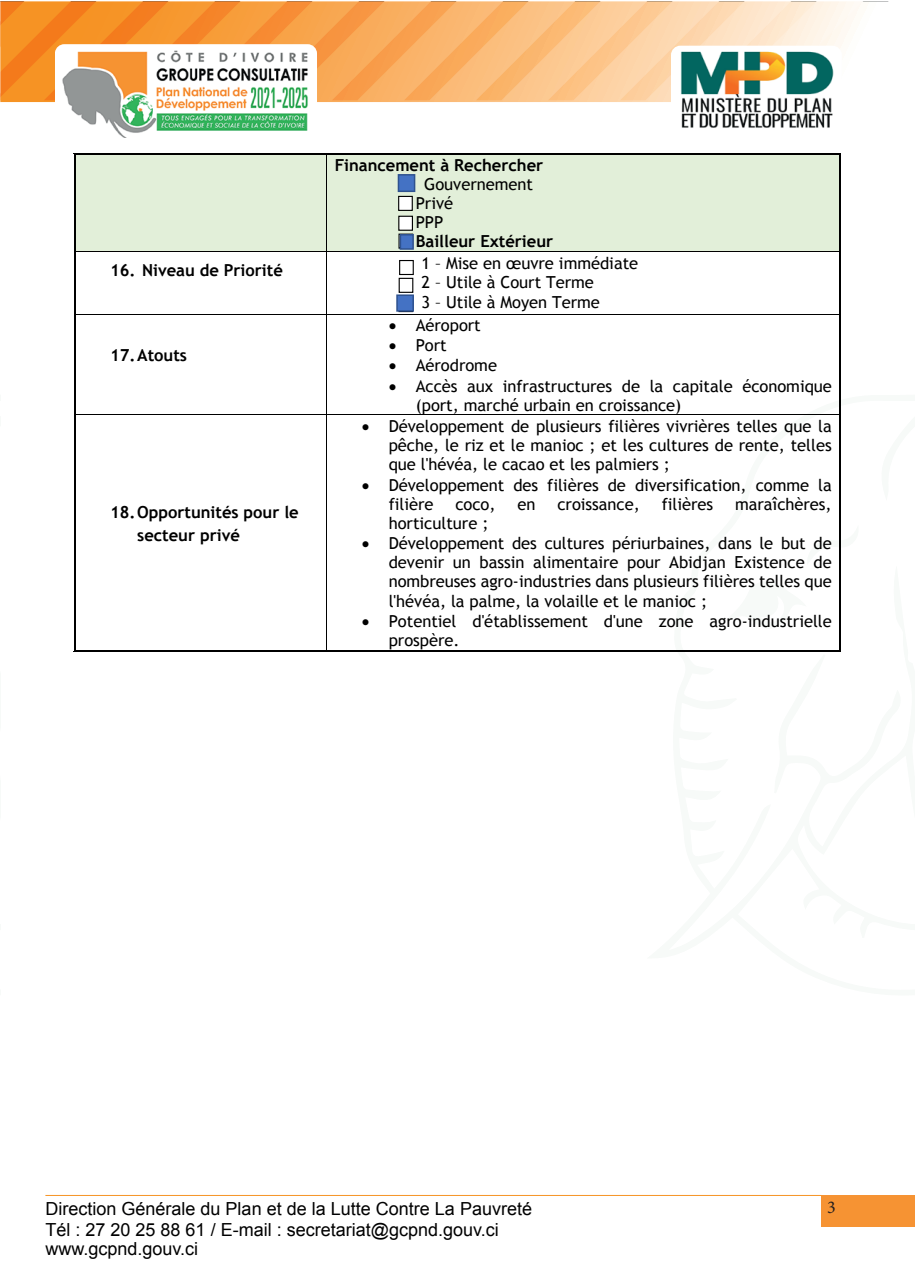
<style>
.page{position:relative;width:915px;height:1285px;background:#fff}
.page>*{position:absolute;margin:0;border:0;box-sizing:border-box;transform-origin:0 0}
.t1{font:18px/21.6px "Arial";color:#000001}
.t2{font:18px "Minion Pro";color:#231f20}
.t3{font:16.5px/19px "Trebuchet MS";color:#000}
.t4{font:700 16.5px/22.4px "Trebuchet MS";color:#000}
</style>
<div class="page">
<svg style="left:1px;top:1px;width:888px;height:99px"></svg>
<hr style="left:45px;top:1194px;width:775px;height:1px;background:#f69324">
<img style="left:55px;top:44px;width:262px;height:94px">
<img style="left:670px;top:46px;width:171px;height:82px">
<div style="left:820px;top:1194px;width:94px;height:32px;background:#f69333"></div>
<svg style="left:840px;top:524px;width:1px;height:41px"></svg>
<svg style="left:0;top:1px;width:1px;height:101px"></svg>
<hr style="left:0;top:1194px;width:1px;height:32px;background:#f69333">
<div style="left:76px;top:155px;width:250px;height:96px;background:#e2efd9"></div>
<div style="left:327px;top:155px;width:511px;height:96px;background:#e2efd9"></div>
<hr style="left:76px;top:153px;width:250px;height:1px;background:#000">
<hr style="left:76px;top:154px;width:250px;height:1px;background:#000">
<hr style="left:328px;top:153px;width:510px;height:1px;background:#000">
<hr style="left:328px;top:154px;width:510px;height:1px;background:#000">
<hr style="left:75px;top:155px;width:1px;height:96px;background:#000">
<hr style="left:74px;top:155px;width:1px;height:96px;background:#000">
<hr style="left:326px;top:155px;width:1px;height:96px;background:#000">
<hr style="left:839px;top:155px;width:1px;height:96px;background:#000">
<hr style="left:838px;top:155px;width:1px;height:96px;background:#000">
<hr style="left:76px;top:251px;width:250px;height:1px;background:#000">
<hr style="left:326px;top:251px;width:512px;height:1px;background:#000">
<hr style="left:75px;top:252px;width:1px;height:61px;background:#000">
<hr style="left:74px;top:252px;width:1px;height:61px;background:#000">
<hr style="left:326px;top:252px;width:1px;height:61px;background:#000">
<hr style="left:839px;top:252px;width:1px;height:61px;background:#000">
<hr style="left:838px;top:252px;width:1px;height:61px;background:#000">
<hr style="left:76px;top:313px;width:250px;height:1px;background:#000">
<hr style="left:326px;top:313px;width:512px;height:1px;background:#000">
<hr style="left:75px;top:314px;width:1px;height:100px;background:#000">
<hr style="left:74px;top:314px;width:1px;height:100px;background:#000">
<hr style="left:326px;top:314px;width:1px;height:100px;background:#000">
<hr style="left:839px;top:314px;width:1px;height:100px;background:#000">
<hr style="left:838px;top:314px;width:1px;height:100px;background:#000">
<hr style="left:76px;top:414px;width:250px;height:1px;background:#000">
<hr style="left:326px;top:414px;width:512px;height:1px;background:#000">
<hr style="left:75px;top:415px;width:1px;height:234px;background:#000">
<hr style="left:74px;top:415px;width:1px;height:234px;background:#000">
<hr style="left:76px;top:651px;width:250px;height:1px;background:#000">
<hr style="left:76px;top:649px;width:250px;height:1px;background:#000">
<hr style="left:326px;top:415px;width:1px;height:234px;background:#000">
<hr style="left:328px;top:651px;width:510px;height:1px;background:#000">
<hr style="left:328px;top:649px;width:510px;height:1px;background:#000">
<hr style="left:839px;top:415px;width:1px;height:234px;background:#000">
<hr style="left:838px;top:415px;width:1px;height:234px;background:#000">
<div style="left:399px;top:260px;width:14px;height:15px;border:1px solid #000"></div>
<div style="left:398px;top:278px;width:15px;height:15px;border:1px solid #000"></div>
<div style="left:398px;top:216px;width:14px;height:14px;background:#fff"></div>
<div style="left:398px;top:216px;width:15px;height:15px;border:1px solid #000"></div>
<div style="left:398px;top:196px;width:14px;height:14px;background:#fff"></div>
<div style="left:398px;top:196px;width:14px;height:15px;border:1px solid #000"></div>
<div style="left:398px;top:175px;width:16px;height:16px;background:#4472c4"></div>
<div style="left:397px;top:174px;width:18px;height:18px;border:2px solid #2f528f"></div>
<div style="left:400px;top:235px;width:13px;height:14px;background:#4472c4"></div>
<div style="left:399px;top:234px;width:14px;height:16px;border:2px solid #2f528f"></div>
<div style="left:397px;top:295px;width:16px;height:16px;background:#4472c4"></div>
<div style="left:396px;top:294px;width:18px;height:17px;border:2px solid #2f528f"></div>
<p class="t4" style="left:334px;top:154px;width:210px">Financement à Rechercher</p>
<p class="t3" style="left:424px;top:174px;width:110px">Gouvernement</p>
<p class="t3" style="left:415px;top:194px;width:39px">Privé</p>
<p class="t3" style="left:415px;top:213px;width:29px">PPP</p>
<p class="t4" style="left:415px;top:230px;width:139px">Bailleur Extérieur</p>
<p class="t4" style="left:110px;top:259px;width:174px">16. Niveau de Priorité</p>
<p class="t3" style="left:421px;top:254px;width:218px">1 – Mise en œuvre immédiate<br>2 – Utile à Court Terme<br>3 – Utile à Moyen Terme</p>
<p class="t4" style="left:110px;top:344px;width:78px">17.Atouts</p>
<p class="t3" style="left:388px;top:316px;width:94px">• Aéroport</p>
<p class="t3" style="left:388px;top:336px;width:60px">• Port</p>
<p class="t3" style="left:388px;top:356px;width:110px">• Aérodrome</p>
<p class="t3" style="left:415px;top:376px;width:417px;text-indent:-27px">• Accès aux infrastructures de la capitale économique (port, marché urbain en croissance)</p>
<p class="t4" style="left:137px;top:501px;width:163px;text-indent:-27px">18.Opportunités pour le secteur privé</p>
<p class="t3" style="left:388px;top:416px;width:444px;text-align:justify;text-indent:-27px">• Développement de plusieurs filières vivrières telles que la pêche, le riz et le manioc ; et les cultures de rente, telles que l'hévéa, le cacao et les palmiers ;</p>
<p class="t3" style="left:388px;top:475px;width:444px;text-indent:-27px">• Développement des filières de diversification, comme la filière</p>
<p class="t3" style="left:455px;top:494px;width:42px">coco,</p>
<p class="t3" style="left:517px;top:494px;width:20px">en</p>
<p class="t3" style="left:557px;top:494px;width:84px">croissance,</p>
<p class="t3" style="left:661px;top:494px;width:53px">filières</p>
<p class="t3" style="left:735px;top:494px;width:98px">maraîchères,</p>
<p class="t3" style="left:388px;top:513px;width:101px">horticulture ;</p>
<p class="t3" style="left:388px;top:534px;width:444px;text-align:justify;text-indent:-27px">• Développement des cultures périurbaines, dans le but de devenir un bassin alimentaire pour Abidjan Existence de nombreuses agro-industries dans plusieurs filières telles que l'hévéa, la palme, la volaille et le manioc ;</p>
<p class="t3" style="left:388px;top:611px;width:444px;line-height:19.5px;text-indent:-27px">• Potentiel d'établissement d'une zone agro-industrielle prospère.</p>
<p class="t1" style="left:45px;top:1197px;width:488px">Direction Générale du Plan et de la Lutte Contre La Pauvreté<br>Tél : 27 20 25 88 61 / E-mail : secretariat@gcpnd.gouv.ci</p>
<p class="t1" style="left:45px;top:1237px;width:154px">www.gcpnd.gouv.ci</p>
<p class="t2" style="left:826px;top:1194px;width:10px">3</p>
</div>
